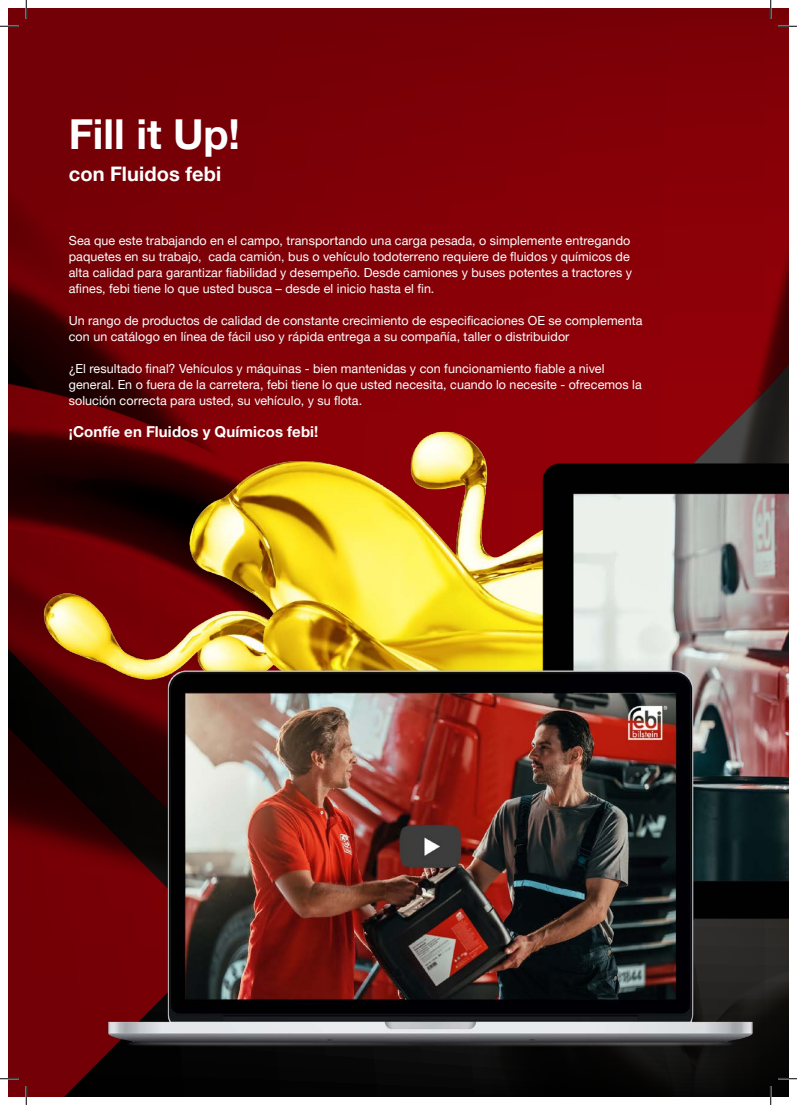
<style>
.page{position:relative;width:797px;height:1105px;background:#fff}
.page>*{position:absolute;margin:0;border:0;box-sizing:border-box;transform-origin:0 0}
.t1{font:700 41.25px "Helvetica Neue World 75";color:#fff}
.t2{font:700 20px "Helvetica Neue World 75";letter-spacing:.005em;color:#fff}
.t3{font:700 15px "Helvetica Neue World 75";letter-spacing:.005em;color:#fff}
.t4{font:12.5px/16px "Helvetica Neue World 55 Roman";letter-spacing:.005em;color:#fff}
</style>
<div class="page">
<img style="left:9px;top:9px;width:779px;height:419px">
<img style="left:9px;top:428px;width:779px;height:668px">
<img style="left:92px;top:443px;width:696px;height:653px">
<svg style="left:0;top:25px;width:19px;height:2px"></svg>
<svg style="left:778px;top:25px;width:19px;height:2px"></svg>
<svg style="left:0;top:1078px;width:19px;height:1px"></svg>
<svg style="left:778px;top:1078px;width:19px;height:1px"></svg>
<svg style="left:25px;top:0;width:2px;height:19px"></svg>
<svg style="left:25px;top:1086px;width:2px;height:19px"></svg>
<svg style="left:770px;top:0;width:1px;height:19px"></svg>
<svg style="left:770px;top:1086px;width:1px;height:19px"></svg>
<h1 class="t1" style="left:69px;top:110px;width:173px">Fill it Up!</h1>
<h2 class="t2" style="left:69px;top:162px;width:154px">con Fluidos febi</h2>
<p class="t4" style="left:69px;top:232px;width:564px">Sea que este trabajando en el campo, transportando una carga pesada, o simplemente entregando paquetes en su trabajo, cada camión, bus o vehículo todoterreno requiere de fluidos y químicos de alta calidad para garantizar fiabilidad y desempeño. Desde camiones y buses potentes a tractores y afines, febi tiene lo que usted busca – desde el inicio hasta el fin.</p>
<p class="t4" style="left:69px;top:312px;width:575px">Un rango de productos de calidad de constante crecimiento de especificaciones OE se complementa con un catálogo en línea de fácil uso y rápida entrega a su compañía, taller o distribuidor</p>
<p class="t4" style="left:69px;top:360px;width:574px">¿El resultado final? Vehículos y máquinas - bien mantenidas y con funcionamiento fiable a nivel general. En o fuera de la carretera, febi tiene lo que usted necesita, cuando lo necesite - ofrecemos la solución correcta para usted, su vehículo, y su flota.</p>
<p class="t3" style="left:69px;top:423px;width:251px">¡Confíe en Fluidos y Químicos febi!</p>
</div>
